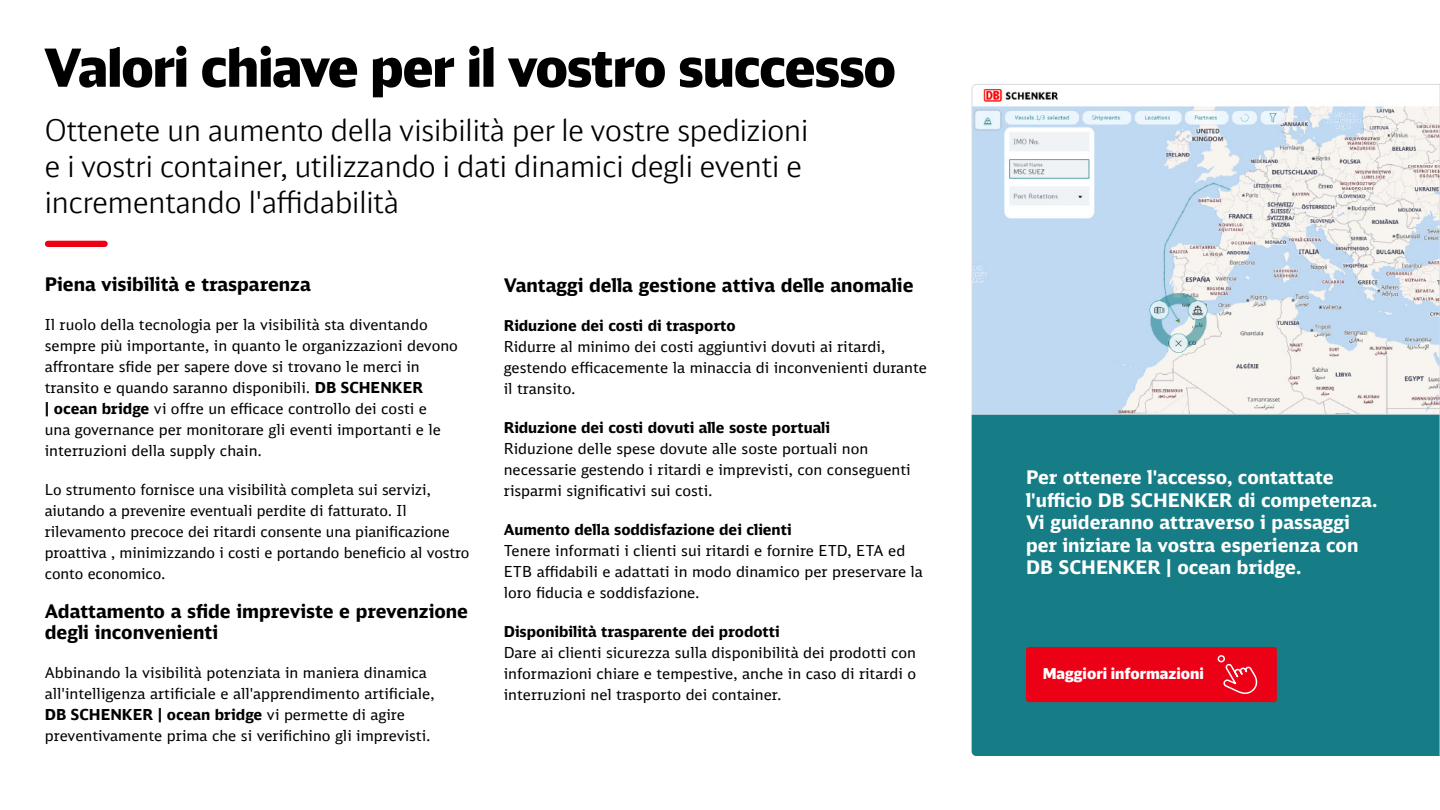
<style>
.page{position:relative;width:1440px;height:810px;background:#fff}
.page>*{position:absolute;margin:0;border:0;box-sizing:border-box;transform-origin:0 0}
.t1{font:900 52.5px "DB Neo Head";letter-spacing:-.025em;color:#000}
.t2{font:300 30px/36px "DB Neo Head";color:#000}
.t3{font:700 18.75px/22.5px "DB Neo Sans";color:#fff}
.t4{font:700 18.75px/21px "DB Neo Sans";color:#000}
.t5{font:15px/21px "DB Sans";color:#000}
.t6{font:700 15px "DB Neo Sans";color:#000}
.t7{font:900 15px "DB Neo Head";color:#fff}
.s1{font-weight:700}
</style>
<div class="page">
<svg style="left:971px;top:84px;width:469px;height:331px"></svg>
<div style="left:972px;top:415px;width:468px;height:341px;background:#167d86"></div>
<div style="left:48px;top:241px;width:57px;height:6px;background:#ec0016"></div>
<div style="left:1026px;top:647px;width:251px;height:55px;background:#ec0016;border-radius:3px"></div>
<svg style="left:1222px;top:662px;width:36px;height:32px"></svg>
<div style="left:1218px;top:655px;width:7px;height:7px;border:2px solid #ecffff;border-radius:50%"></div>
<h1 class="t1" style="left:44px;top:34px;width:854px">Valori chiave per il vostro successo</h1>
<h2 class="t2" style="left:45px;top:112px;width:765px">Ottenete un aumento della visibilità per le vostre spedizioni e i vostri container, utilizzando i dati dinamici degli eventi e incrementando l'affidabilità</h2>
<p class="t4" style="left:45px;top:273px;width:268px">Piena visibilità e trasparenza</p>
<p class="t5" style="left:45px;top:314px;width:415px">Il ruolo della tecnologia per la visibilità sta diventando sempre più importante, in quanto le organizzazioni devono affrontare sfide per sapere dove si trovano le merci in transito e quando saranno disponibili. <span class="s1">DB SCHENKER<br>| ocean bridge</span> vi offre un efficace controllo dei costi e<br>una governance per monitorare gli eventi importanti e le interruzioni della supply chain.</p>
<p class="t5" style="left:45px;top:479px;width:426px">Lo strumento fornisce una visibilità completa sui servizi, aiutando a prevenire eventuali perdite di fatturato. Il rilevamento precoce dei ritardi consente una pianificazione proattiva , minimizzando i costi e portando beneficio al vostro conto economico.</p>
<p class="t4" style="left:45px;top:600px;width:425px">Adattamento a sfide impreviste e prevenzione degli inconvenienti</p>
<p class="t5" style="left:45px;top:662px;width:391px">Abbinando la visibilità potenziata in maniera dinamica all'intelligenza artificiale e all'apprendimento artificiale, <span class="s1">DB SCHENKER | ocean bridge</span> vi permette di agire preventivamente prima che si verifichino gli imprevisti.</p>
<p class="t4" style="left:504px;top:274px;width:411px">Vantaggi della gestione attiva delle anomalie</p>
<p class="t6" style="left:504px;top:316px;width:233px">Riduzione dei costi di trasporto</p>
<p class="t5" style="left:504px;top:336px;width:425px">Ridurre al minimo dei costi aggiuntivi dovuti ai ritardi, gestendo efficacemente la minaccia di inconvenienti durante il transito.</p>
<p class="t6" style="left:504px;top:418px;width:328px">Riduzione dei costi dovuti alle soste portuali</p>
<p class="t5" style="left:504px;top:438px;width:408px">Riduzione delle spese dovute alle soste portuali non necessarie gestendo i ritardi e imprevisti, con conseguenti risparmi significativi sui costi.</p>
<p class="t6" style="left:504px;top:520px;width:289px">Aumento della soddisfazione dei clienti</p>
<p class="t5" style="left:504px;top:540px;width:421px">Tenere informati i clienti sui ritardi e fornire ETD, ETA ed<br>ETB affidabili e adattati in modo dinamico per preservare la loro fiducia e soddisfazione.</p>
<p class="t6" style="left:504px;top:622px;width:277px">Disponibilità trasparente dei prodotti</p>
<p class="t5" style="left:504px;top:642px;width:414px;text-align:justify">Dare ai clienti sicurezza sulla disponibilità dei prodotti con informazioni chiare e tempestive, anche in caso di ritardi o interruzioni nel trasporto dei container.</p>
<p class="t3" style="left:1026px;top:466px;width:353px">Per ottenere l'accesso, contattate l'ufficio DB SCHENKER di competenza.<br>Vi guideranno attraverso i passaggi per iniziare la vostra esperienza con DB SCHENKER | ocean bridge.</p>
<p class="t7" style="left:1043px;top:663px;width:163px">Maggiori informazioni</p>
</div>
